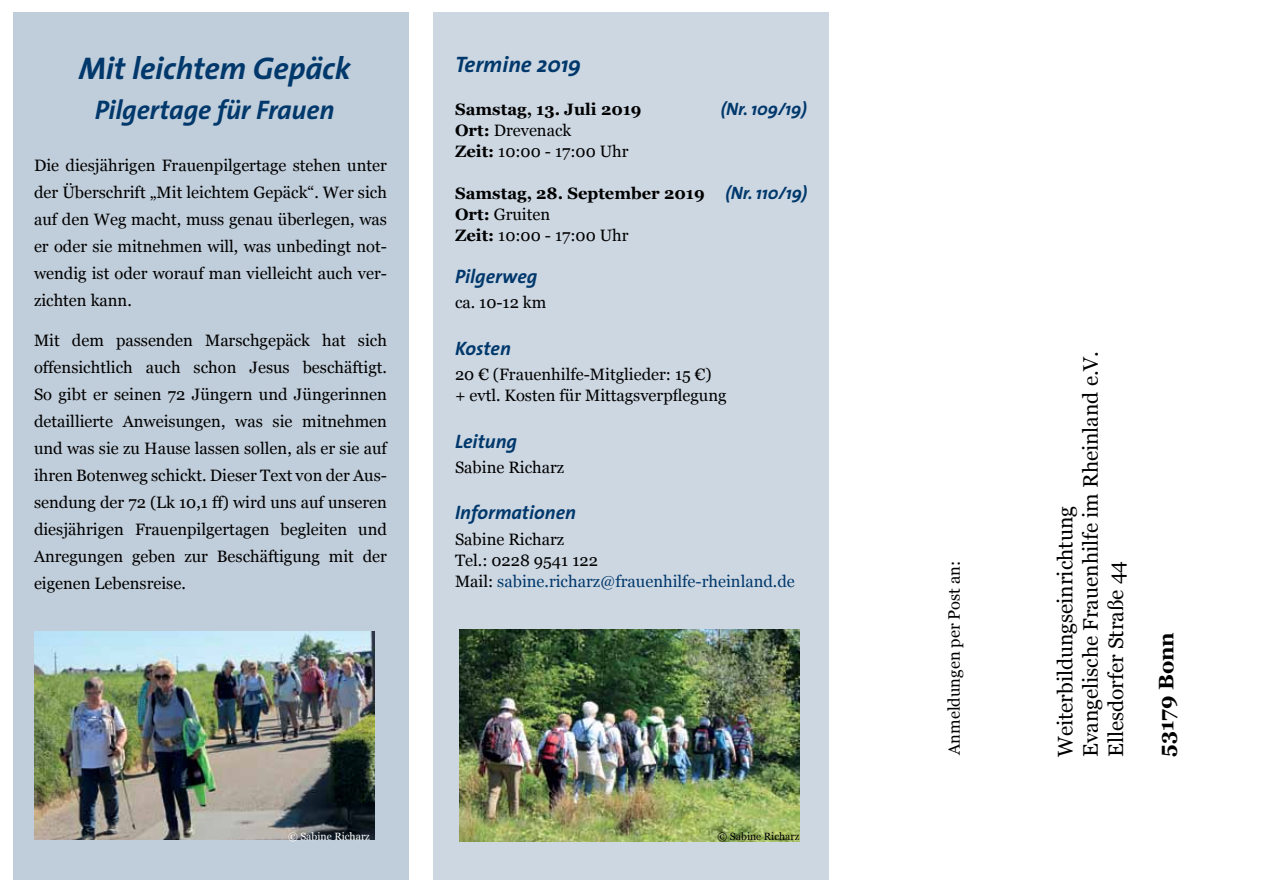
<style>
.page{position:relative;width:1263px;height:893px;background:#fff}
.page>*{position:absolute;margin:0;border:0;box-sizing:border-box;transform-origin:0 0}
.t1{font:italic 700 31.5px "The Sans";letter-spacing:-.01em;color:#00386c}
.t2{font:italic 700 27px "The Sans";letter-spacing:-.005em;color:#00386c}
.t3{font:italic 700 22.5px "The Sans";color:#00386c}
.t4{font:21px/25.2px "Georgia";color:#000}
.t5{font:700 21px "Georgia";color:#000}
.t6{font:italic 700 19.5px "The Sans";color:#00386c}
.t7{font:italic 700 18px "The Sans";color:#00386c}
.t8{font:16.5px/27px "Georgia";color:#000}
.t9{font:700 16.5px/21px "Georgia";color:#000}
.t10{font:16.5px/21px "Georgia";color:#00386c}
.t11{font:10.5px "Georgia";color:#fff}
.t12{font:10.5px "Georgia";color:#000}
.s1{font-weight:700}
.s2{font-family:"The Sans";font-style:italic;font-size:18px;color:#00386c}
.s3{font-weight:400}
.s4{color:#000}
</style>
<div class="page">
<div style="left:434px;top:13px;width:395px;height:867px;background:#cdd7e2"></div>
<div style="left:13px;top:13px;width:395px;height:867px;background:#c0cdda"></div>
<img style="left:34px;top:631px;width:340px;height:209px">
<img style="left:459px;top:629px;width:340px;height:213px">
<h1 class="t1" style="left:79px;top:48px;width:274px">Mit leichtem Gepäck</h1>
<h2 class="t2" style="left:95px;top:92px;width:241px">Pilgertage für Frauen</h2>
<p class="t8" style="left:34px;top:152px;width:354px;text-align:justify">Die diesjährigen Frauenpilgertage stehen unter der Überschrift „Mit leichtem Gepäck“. Wer sich auf den Weg macht, muss genau überlegen, was er oder sie mitnehmen will, was unbedingt not&shy;wendig ist oder worauf man vielleicht auch ver&shy;zichten kann.</p>
<p class="t8" style="left:34px;top:327px;width:354px;text-align:justify">Mit dem passenden Marschgepäck hat sich offensichtlich auch schon Jesus beschäftigt.<br>So gibt er seinen 72 Jüngern und Jüngerinnen detaillierte Anweisungen, was sie mitnehmen und was sie zu Hause lassen sollen, als er sie auf ihren Botenweg schickt. Dieser Text von der Aus&shy;sendung der 72 (Lk 10,1 ff) wird uns auf unseren diesjährigen Frauenpilgertagen begleiten und Anregungen geben zur Beschäftigung mit der eigenen Lebensreise.</p>
<h3 class="t3" style="left:455px;top:50px;width:128px">Termine 2019</h3>
<p class="t9" style="left:455px;top:98px;width:188px">Samstag, 13. Juli 2019</p>
<p class="t7" style="left:721px;top:97px;width:88px">(Nr. 109/19)</p>
<p class="t8" style="left:455px;top:120px;width:175px;line-height:21px"><span class="s1">Ort:</span> Drevenack<br><span class="s1">Zeit:</span> 10:00 - 17:00 Uhr</p>
<p class="t9" style="left:455px;top:183px;width:354px">Samstag, 28. September 2019 <span class="s2">(Nr. 110/19)<br></span>Ort: <span class="s3">Gruiten<br></span>Zeit: <span class="s3">10:00 - 17:00 Uhr</span></p>
<p class="t6" style="left:455px;top:264px;width:84px">Pilgerweg</p>
<p class="t8" style="left:455px;top:289px;width:93px">ca. 10-12 km</p>
<p class="t6" style="left:455px;top:336px;width:57px">Kosten</p>
<p class="t8" style="left:455px;top:364px;width:273px;line-height:21px">20 € (Frauenhilfe-Mitglieder: 15 €)<br>+ evtl. Kosten für Mittagsverpflegung</p>
<p class="t6" style="left:455px;top:428px;width:64px">Leitung</p>
<p class="t8" style="left:455px;top:454px;width:111px">Sabine Richarz</p>
<p class="t6" style="left:455px;top:500px;width:123px">Informationen</p>
<p class="t10" style="left:455px;top:529px;width:341px"><span class="s4">Sabine Richarz<br>Tel.: 0228 9541 122<br>Mail:</span> sabine.richarz@frauenhilfe-rheinland.de</p>
<p class="t11" style="left:288px;top:830px;width:83px">© Sabine Richarz</p>
<p class="t12" style="left:717px;top:830px;width:83px">© Sabine Richarz</p>
<p class="t8" style="left:941px;top:755px;width:195px;rotate:-90deg">Anmeldungen per Post an:</p>
<p class="t4" style="left:1053px;top:757px;width:407px;rotate:-90deg">Weiterbildungseinrichtung<br>Evangelische Frauenhilfe im Rheinland e.V.<br>Ellesdorfer Straße 44</p>
<p class="t5" style="left:1153px;top:757px;width:126px;rotate:-90deg">53179 Bonn</p>
</div>
